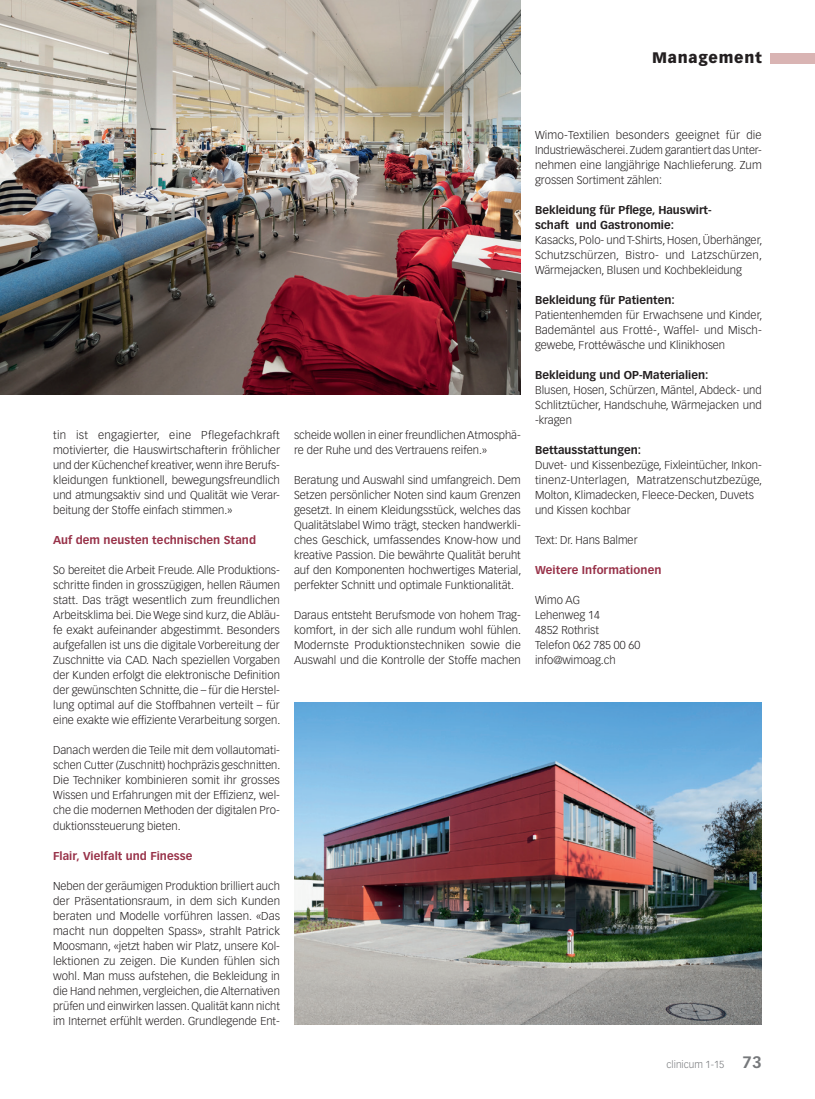
<style>
.page{position:relative;width:815px;height:1099px;background:#fff}
.page>*{position:absolute;margin:0;border:0;box-sizing:border-box;transform-origin:0 0}
.t1{font:900 15px "Vectora LT Std";letter-spacing:.05em;color:#231f20}
.t2{font:300 11.25px/15px "Vectora LT Std";color:#231f20;text-align:justify}
.t3{font:700 11.25px/15px "Vectora LT Std";color:#231f20}
.t4{font:700 11.25px "Vectora LT Std";letter-spacing:.005em;color:#983249}
.t5{font:300 10px "Vectora LT Std";color:#76787b}
.s1{font-weight:700;font-size:16.25px}
</style>
<div class="page">
<div style="left:770px;top:53px;width:45px;height:10px;background:#d9b4b3"></div>
<img style="left:0;top:0;width:521px;height:394px">
<img style="left:294px;top:702px;width:468px;height:322px">
<h1 class="t1" style="left:652px;top:49px;width:111px">Management</h1>
<p class="t2" style="left:53px;top:428px;width:228px">tin ist engagierter, eine Pflegefachkraft motivierter, die Hauswirtschafterin fröhlicher und der Küchenchef kreativer, wenn ihre Berufs&shy;kleidungen funktionell, bewegungsfreundlich und atmungsaktiv sind und Qualität wie Verar&shy;beitung der Stoffe einfach stimmen.»</p>
<p class="t4" style="left:53px;top:533px;width:204px">Auf dem neusten technischen Stand</p>
<p class="t2" style="left:53px;top:563px;width:229px">So bereitet die Arbeit Freude. Alle Produktions&shy;schritte finden in grosszügigen, hellen Räumen statt. Das trägt wesentlich zum freundlichen Arbeitsklima bei. Die Wege sind kurz, die Abläu&shy;fe exakt aufeinander abgestimmt. Besonders aufgefallen ist uns die digitale Vorbereitung der Zuschnitte via CAD. Nach speziellen Vorgaben der Kunden erfolgt die elektronische Definition der gewünschten Schnitte, die – für die Herstel&shy;lung optimal auf die Stoffbahnen verteilt – für eine exakte wie effiziente Verarbeitung sorgen.</p>
<p class="t2" style="left:53px;top:743px;width:229px">Danach werden die Teile mit dem vollautomati&shy;schen Cutter (Zuschnitt) hochpräzis geschnitten.<br>Die Techniker kombinieren somit ihr grosses Wissen und Erfahrungen mit der Effizienz, wel&shy;che die modernen Methoden der digitalen Pro&shy;duktionssteuerung bieten.</p>
<p class="t4" style="left:53px;top:848px;width:141px">Flair, Vielfalt und Finesse</p>
<p class="t2" style="left:53px;top:878px;width:228px">Neben der geräumigen Produktion brilliert auch der Präsentationsraum, in dem sich Kunden beraten und Modelle vorführen lassen. «Das macht nun doppelten Spass», strahlt Patrick Moosmann, «jetzt haben wir Platz, unsere Kol&shy;lektionen zu zeigen. Die Kunden fühlen sich wohl. Man muss aufstehen, die Bekleidung in die Hand nehmen, vergleichen, die Alternativen prüfen und einwirken lassen. Qualität kann nicht im Internet erfühlt werden. Grundlegende Ent-</p>
<p class="t2" style="left:294px;top:428px;width:228px">scheide wollen in einer freundlichen Atmosphä&shy;re der Ruhe und des Vertrauens reifen.»</p>
<p class="t2" style="left:294px;top:473px;width:229px">Beratung und Auswahl sind umfangreich. Dem Setzen persönlicher Noten sind kaum Grenzen gesetzt. In einem Kleidungsstück, welches das Qualitätslabel Wimo trägt, stecken handwerkli&shy;ches Geschick, umfassendes Know-how und kreative Passion. Die bewährte Qualität beruht auf den Komponenten hochwertiges Material, perfekter Schnitt und optimale Funktionalität.</p>
<p class="t2" style="left:294px;top:608px;width:229px">Daraus entsteht Berufsmode von hohem Trag&shy;komfort, in der sich alle rundum wohl fühlen.<br>Modernste Produktionstechniken sowie die Auswahl und die Kontrolle der Stoffe machen</p>
<p class="t2" style="left:535px;top:128px;width:228px">Wimo-Textilien besonders geeignet für die Industriewäscherei. Zudem garantiert das Unter&shy;nehmen eine langjährige Nachlieferung. Zum grossen Sortiment zählen:</p>
<p class="t3" style="left:535px;top:203px;width:178px">Bekleidung für Pflege, Hauswirt&shy;schaft und Gastronomie:</p>
<p class="t2" style="left:535px;top:233px;width:229px">Kasacks, Polo- und T-Shirts, Hosen, Überhänger, Schutzschürzen, Bistro- und Latzschürzen, Wärmejacken, Blusen und Kochbekleidung</p>
<p class="t3" style="left:535px;top:293px;width:141px">Bekleidung für Patienten:</p>
<p class="t2" style="left:535px;top:308px;width:229px;text-align:left">Patientenhemden für Erwachsene und Kinder,<br>Bademäntel aus Frotté-, Waffel- und Misch&shy;gewebe, Frottéwäsche und Klinikhosen</p>
<p class="t3" style="left:535px;top:368px;width:175px">Bekleidung und OP-Materialien:</p>
<p class="t2" style="left:535px;top:383px;width:228px">Blusen, Hosen, Schürzen, Mäntel, Abdeck- und Schlitztücher, Handschuhe, Wärmejacken und -kragen</p>
<p class="t3" style="left:535px;top:443px;width:108px">Bettausstattungen:</p>
<p class="t2" style="left:535px;top:458px;width:229px;text-align:left">Duvet- und Kissenbezüge, Fixleintücher, Inkon&shy;tinenz-Unterlagen, Matratzenschutzbezüge, Molton, Klimadecken, Fleece-Decken, Duvets und Kissen kochbar</p>
<p class="t2" style="left:535px;top:533px;width:104px">Text: Dr. Hans Balmer</p>
<p class="t4" style="left:535px;top:563px;width:128px">Weitere Informationen</p>
<p class="t2" style="left:535px;top:593px;width:107px;text-align:left">Wimo AG<br>Lehenweg 14<br>4852 Rothrist<br>Telefon 062 785 00 60 info@wimoag.ch</p>
<p class="t5" style="left:667px;top:1058px;width:97px">clinicum 1-15 <span class="s1">73</span></p>
</div>
